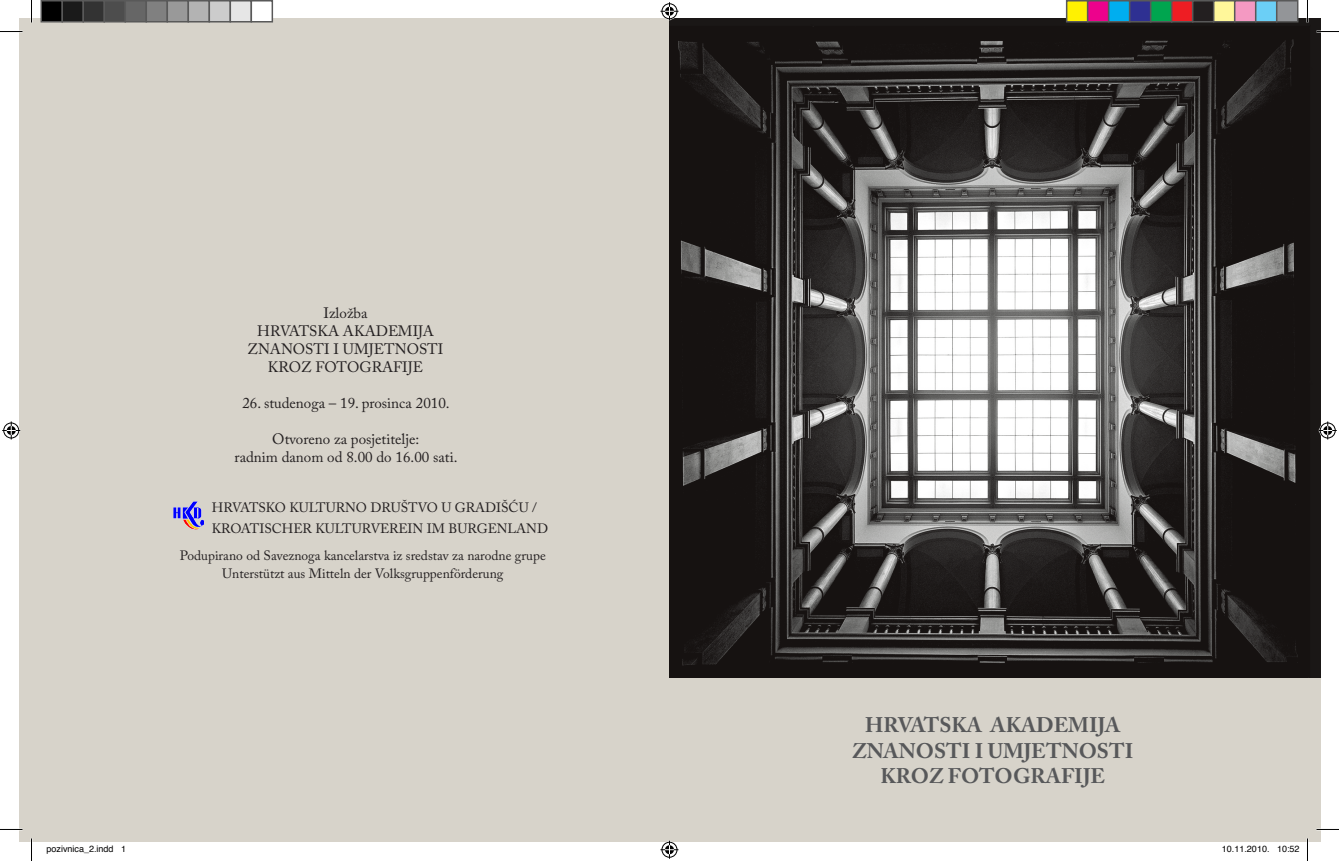
<style>
.page{position:relative;width:1339px;height:861px;background:#fff}
.page>*{position:absolute;margin:0;border:0;box-sizing:border-box;transform-origin:0 0}
.t1{font:700 21px "Adobe Caslon Pro";color:#57585a}
.t2{font:15px "Adobe Caslon Pro";color:#231f20}
.t3{font:13.5px "Adobe Caslon Pro";color:#231f20}
.t4{font:9px "Helvetica";color:#000}
</style>
<div class="page">
<div style="left:19px;top:19px;width:1301px;height:822px;background:#d7d3ca"></div>
<img style="left:669px;top:19px;width:651px;height:658px">
<img style="left:173px;top:501px;width:30px;height:28px">
<hr style="left:0;top:828px;width:22px;height:2px;background:#fff">
<hr style="left:1316px;top:828px;width:23px;height:2px;background:#fff">
<hr style="left:1306px;top:0;width:2px;height:22px;background:#fff">
<hr style="left:1306px;top:838px;width:2px;height:22px;background:#fff">
<svg style="left:0;top:31px;width:22px;height:1px"></svg>
<svg style="left:1316px;top:31px;width:23px;height:1px"></svg>
<svg style="left:31px;top:0;width:1px;height:22px"></svg>
<svg style="left:31px;top:838px;width:1px;height:22px"></svg>
<svg style="left:1307px;top:0;width:1px;height:22px"></svg>
<svg style="left:1307px;top:838px;width:1px;height:22px"></svg>
<svg style="left:660px;top:2px;width:18px;height:18px"></svg>
<svg style="left:660px;top:840px;width:18px;height:18px"></svg>
<svg style="left:2px;top:421px;width:18px;height:18px"></svg>
<svg style="left:1318px;top:421px;width:18px;height:18px"></svg>
<div style="left:41px;top:1px;width:21px;height:21px;background:#000"></div>
<div style="left:40px;top:0;width:23px;height:22px;border:2px solid #595959"></div>
<div style="left:62px;top:1px;width:21px;height:21px;background:#1a1a1a"></div>
<div style="left:62px;top:0;width:22px;height:22px;border:2px solid #595959"></div>
<div style="left:83px;top:1px;width:21px;height:21px;background:#333"></div>
<div style="left:82px;top:0;width:23px;height:22px;border:2px solid #595959"></div>
<div style="left:104px;top:1px;width:21px;height:21px;background:#4d4d4d"></div>
<div style="left:104px;top:0;width:22px;height:22px;border:2px solid #595959"></div>
<div style="left:125px;top:1px;width:21px;height:21px;background:#666"></div>
<div style="left:124px;top:0;width:23px;height:22px;border:2px solid #595959"></div>
<div style="left:146px;top:1px;width:21px;height:21px;background:#808080"></div>
<div style="left:146px;top:0;width:22px;height:22px;border:2px solid #595959"></div>
<div style="left:167px;top:1px;width:21px;height:21px;background:#999"></div>
<div style="left:166px;top:0;width:23px;height:22px;border:2px solid #595959"></div>
<div style="left:188px;top:1px;width:21px;height:21px;background:#b3b3b3"></div>
<div style="left:188px;top:0;width:22px;height:22px;border:2px solid #595959"></div>
<div style="left:209px;top:1px;width:21px;height:21px;background:#ccc"></div>
<div style="left:208px;top:0;width:23px;height:22px;border:2px solid #595959"></div>
<div style="left:230px;top:1px;width:21px;height:21px;background:#e6e6e6"></div>
<div style="left:230px;top:0;width:22px;height:22px;border:2px solid #595959"></div>
<div style="left:250px;top:0;width:23px;height:22px;border:2px solid #595959"></div>
<div style="left:1066px;top:1px;width:21px;height:21px;background:#fff101"></div>
<div style="left:1066px;top:0;width:22px;height:22px;border:2px solid #595959"></div>
<div style="left:1087px;top:1px;width:21px;height:21px;background:#ed028c"></div>
<div style="left:1087px;top:0;width:22px;height:22px;border:2px solid #595959"></div>
<div style="left:1108px;top:1px;width:21px;height:21px;background:#00aeef"></div>
<div style="left:1108px;top:0;width:22px;height:22px;border:2px solid #595959"></div>
<div style="left:1129px;top:1px;width:21px;height:21px;background:#2e3092"></div>
<div style="left:1129px;top:0;width:22px;height:22px;border:2px solid #595959"></div>
<div style="left:1150px;top:1px;width:21px;height:21px;background:#00a54f"></div>
<div style="left:1150px;top:0;width:22px;height:22px;border:2px solid #595959"></div>
<div style="left:1171px;top:1px;width:21px;height:21px;background:#ee1d23"></div>
<div style="left:1171px;top:0;width:22px;height:22px;border:2px solid #595959"></div>
<div style="left:1192px;top:1px;width:21px;height:21px;background:#231f20"></div>
<div style="left:1192px;top:0;width:22px;height:22px;border:2px solid #595959"></div>
<div style="left:1213px;top:1px;width:21px;height:21px;background:#fff79a"></div>
<div style="left:1213px;top:0;width:22px;height:22px;border:2px solid #595959"></div>
<div style="left:1234px;top:1px;width:21px;height:21px;background:#f499c2"></div>
<div style="left:1234px;top:0;width:22px;height:22px;border:2px solid #595959"></div>
<div style="left:1255px;top:1px;width:21px;height:21px;background:#6bcff6"></div>
<div style="left:1255px;top:0;width:22px;height:22px;border:2px solid #595959"></div>
<div style="left:1276px;top:1px;width:21px;height:21px;background:#939598"></div>
<div style="left:1276px;top:0;width:22px;height:22px;border:2px solid #595959"></div>
<p class="t2" style="left:323px;top:303px;width:45px">Izložba</p>
<p class="t2" style="left:257px;top:321px;width:178px">HRVATSKA AKADEMIJA</p>
<p class="t2" style="left:247px;top:339px;width:197px">ZNANOSTI I UMJETNOSTI</p>
<p class="t2" style="left:268px;top:357px;width:157px">KROZ FOTOGRAFIJE</p>
<p class="t2" style="left:242px;top:393px;width:209px">26. studenoga – 19. prosinca 2010.</p>
<p class="t2" style="left:272px;top:429px;width:148px">Otvoreno za posjetitelje:</p>
<p class="t2" style="left:234px;top:447px;width:224px">radnim danom od 8.00 do 16.00 sati.</p>
<p class="t3" style="left:212px;top:499px;width:327px">HRVATSKO KULTURNO DRUŠTVO U GRADIŠĆU /</p>
<p class="t3" style="left:212px;top:520px;width:338px">KROATISCHER KULTURVEREIN IM BURGENLAND</p>
<p class="t3" style="left:180px;top:547px;width:367px">Podupirano od Saveznoga kancelarstva iz sredstav za narodne grupe</p>
<p class="t3" style="left:222px;top:565px;width:283px">Unterstützt aus Mitteln der Volksgruppenförderung</p>
<p class="t1" style="left:865px;top:712px;width:257px">HRVATSKA AKADEMIJA</p>
<p class="t1" style="left:852px;top:738px;width:283px">ZNANOSTI I UMJETNOSTI</p>
<p class="t1" style="left:880px;top:763px;width:226px">KROZ FOTOGRAFIJE</p>
<p class="t4" style="left:46px;top:841px;width:81px">pozivnica_2.indd 1</p>
<p class="t4" style="left:1222px;top:841px;width:79px">10.11.2010. 10:52</p>
</div>
